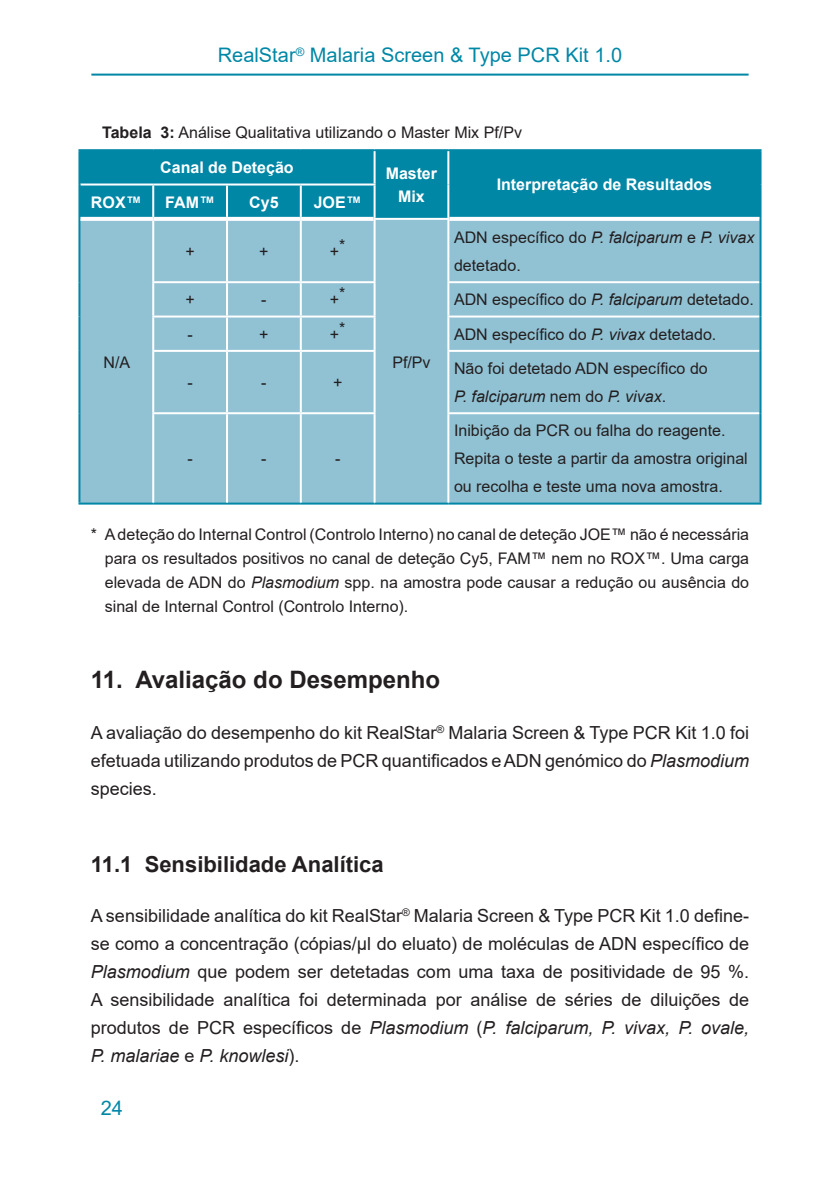
<style>
.page{position:relative;width:840px;height:1191px;background:#fff}
.page>*{position:absolute;margin:0;border:0;box-sizing:border-box;transform-origin:0 0}
.Level_1{font:700 24px "Arial";color:#231f20}
.Level_2{font:700 22px "Arial";color:#231f20}
.Seitenkopf{font:20px "Arial";color:#0087a6}
.Mengentext{font:18px/28px "Arial";color:#231f20;text-align:justify}
.Mengentext_links{font:16px/28px "Arial";color:#231f20}
.Fussnote{font:16px/24px "Arial";color:#231f20;text-align:justify}
.Titel{font:16px "Arial";color:#231f20}
.Kopfzeile{font:700 16px "Arial";color:#fff}
.Mengentext_zentriert{font:16px "Arial";color:#231f20}
.Kopfzeile2{font:700 16px "Arial";color:#fff}
.s1{font-weight:700}
.s2{font-style:italic}
</style>
<div class="page">
<hr style="left:91px;top:74px;width:657px;height:2px;background:#0087a6">
<div style="left:80px;top:151px;width:679px;height:67px;background:#0087a6"></div>
<div style="left:79px;top:184px;width:74px;height:35px;background:#0087a6"></div>
<div style="left:80px;top:220px;width:679px;height:282px;background:#91c2d4"></div>
<div style="left:154px;top:282px;width:605px;height:220px;background:#91c2d4"></div>
<hr style="left:78px;top:219px;width:2px;height:63px;background:#0087a6">
<hr style="left:78px;top:282px;width:2px;height:34px;background:#0087a6">
<hr style="left:78px;top:316px;width:2px;height:35px;background:#0087a6">
<hr style="left:78px;top:351px;width:2px;height:62px;background:#0087a6">
<hr style="left:78px;top:413px;width:2px;height:89px;background:#0087a6">
<hr style="left:78px;top:502px;width:75px;height:2px;background:#0087a6">
<hr style="left:153px;top:502px;width:74px;height:2px;background:#0087a6">
<hr style="left:227px;top:502px;width:73px;height:2px;background:#0087a6">
<hr style="left:300px;top:502px;width:74px;height:2px;background:#0087a6">
<hr style="left:374px;top:502px;width:74px;height:2px;background:#0087a6">
<hr style="left:448px;top:502px;width:313px;height:2px;background:#0087a6">
<hr style="left:78px;top:149px;width:75px;height:2px;background:#0087a6">
<hr style="left:78px;top:151px;width:2px;height:33px;background:#0087a6">
<hr style="left:153px;top:149px;width:74px;height:2px;background:#0087a6">
<hr style="left:227px;top:149px;width:73px;height:2px;background:#0087a6">
<hr style="left:300px;top:149px;width:74px;height:2px;background:#0087a6">
<hr style="left:374px;top:149px;width:74px;height:2px;background:#0087a6">
<hr style="left:373px;top:151px;width:2px;height:32px;background:#fff">
<hr style="left:448px;top:149px;width:313px;height:2px;background:#0087a6">
<hr style="left:759px;top:151px;width:2px;height:33px;background:#0087a6">
<hr style="left:759px;top:184px;width:2px;height:35px;background:#0087a6">
<hr style="left:447px;top:151px;width:2px;height:33px;background:#fff">
<hr style="left:447px;top:184px;width:2px;height:34px;background:#fff">
<svg style="left:449px;top:217px;width:310px;height:4px"></svg>
<hr style="left:80px;top:183px;width:73px;height:2px;background:#fff">
<hr style="left:78px;top:184px;width:2px;height:35px;background:#0087a6">
<svg style="left:80px;top:217px;width:73px;height:4px"></svg>
<hr style="left:153px;top:183px;width:74px;height:2px;background:#fff">
<hr style="left:152px;top:185px;width:2px;height:32px;background:#fff">
<svg style="left:153px;top:217px;width:74px;height:4px"></svg>
<hr style="left:227px;top:183px;width:73px;height:2px;background:#fff">
<hr style="left:226px;top:185px;width:2px;height:32px;background:#fff">
<svg style="left:227px;top:217px;width:73px;height:4px"></svg>
<hr style="left:300px;top:183px;width:75px;height:2px;background:#fff">
<hr style="left:299px;top:185px;width:2px;height:32px;background:#fff">
<hr style="left:373px;top:185px;width:2px;height:33px;background:#fff">
<hr style="left:152px;top:221px;width:2px;height:60px;background:#fff">
<hr style="left:226px;top:221px;width:2px;height:60px;background:#fff">
<hr style="left:299px;top:221px;width:2px;height:60px;background:#fff">
<hr style="left:373px;top:220px;width:2px;height:61px;background:#fff">
<hr style="left:447px;top:220px;width:2px;height:61px;background:#fff">
<hr style="left:152px;top:281px;width:75px;height:2px;background:#fff">
<hr style="left:152px;top:283px;width:2px;height:32px;background:#fff">
<hr style="left:227px;top:281px;width:73px;height:2px;background:#fff">
<hr style="left:226px;top:283px;width:2px;height:32px;background:#fff">
<hr style="left:300px;top:281px;width:75px;height:2px;background:#fff">
<hr style="left:299px;top:283px;width:2px;height:32px;background:#fff">
<hr style="left:373px;top:283px;width:2px;height:32px;background:#fff">
<hr style="left:447px;top:281px;width:312px;height:2px;background:#fff">
<hr style="left:447px;top:283px;width:2px;height:32px;background:#fff">
<hr style="left:152px;top:315px;width:75px;height:2px;background:#fff">
<hr style="left:152px;top:317px;width:2px;height:33px;background:#fff">
<hr style="left:227px;top:315px;width:73px;height:2px;background:#fff">
<hr style="left:226px;top:317px;width:2px;height:33px;background:#fff">
<hr style="left:300px;top:315px;width:75px;height:2px;background:#fff">
<hr style="left:299px;top:317px;width:2px;height:33px;background:#fff">
<hr style="left:373px;top:317px;width:2px;height:33px;background:#fff">
<hr style="left:447px;top:315px;width:312px;height:2px;background:#fff">
<hr style="left:447px;top:317px;width:2px;height:33px;background:#fff">
<hr style="left:152px;top:350px;width:75px;height:2px;background:#fff">
<hr style="left:152px;top:352px;width:2px;height:60px;background:#fff">
<hr style="left:227px;top:350px;width:73px;height:2px;background:#fff">
<hr style="left:226px;top:352px;width:2px;height:60px;background:#fff">
<hr style="left:300px;top:350px;width:75px;height:2px;background:#fff">
<hr style="left:299px;top:352px;width:2px;height:60px;background:#fff">
<hr style="left:373px;top:352px;width:2px;height:60px;background:#fff">
<hr style="left:447px;top:350px;width:312px;height:2px;background:#fff">
<hr style="left:447px;top:352px;width:2px;height:60px;background:#fff">
<hr style="left:152px;top:412px;width:75px;height:2px;background:#fff">
<hr style="left:152px;top:414px;width:2px;height:88px;background:#fff">
<hr style="left:227px;top:412px;width:73px;height:2px;background:#fff">
<hr style="left:226px;top:414px;width:2px;height:88px;background:#fff">
<hr style="left:300px;top:412px;width:75px;height:2px;background:#fff">
<hr style="left:299px;top:414px;width:2px;height:88px;background:#fff">
<hr style="left:373px;top:414px;width:2px;height:88px;background:#fff">
<hr style="left:447px;top:412px;width:312px;height:2px;background:#fff">
<hr style="left:447px;top:414px;width:2px;height:88px;background:#fff">
<svg style="left:300px;top:217px;width:73px;height:4px"></svg>
<hr style="left:759px;top:219px;width:2px;height:63px;background:#0087a6">
<hr style="left:759px;top:282px;width:2px;height:34px;background:#0087a6">
<hr style="left:759px;top:316px;width:2px;height:35px;background:#0087a6">
<hr style="left:759px;top:351px;width:2px;height:62px;background:#0087a6">
<hr style="left:759px;top:413px;width:2px;height:89px;background:#0087a6">
<p class="Seitenkopf" style="left:218px;top:41px;width:405px">RealStar<sup>®</sup> Malaria Screen &amp; Type PCR Kit 1.0</p>
<p class="Titel" style="left:102px;top:121px;width:421px"><span class="s1">Tabela 3:</span> Análise Qualitativa utilizando o Master Mix Pf/Pv</p>
<p class="Kopfzeile" style="left:160px;top:156px;width:135px">Canal de Deteção</p>
<p class="Kopfzeile" style="left:386px;top:162px;width:53px">Master</p>
<p class="Kopfzeile" style="left:398px;top:185px;width:28px">Mix</p>
<p class="Kopfzeile" style="left:496px;top:173px;width:217px">Interpretação de Resultados</p>
<p class="Kopfzeile2" style="left:91px;top:191px;width:52px">ROX™</p>
<p class="Kopfzeile2" style="left:165px;top:191px;width:51px">FAM™</p>
<p class="Kopfzeile2" style="left:249px;top:191px;width:31px">Cy5</p>
<p class="Kopfzeile2" style="left:313px;top:191px;width:50px">JOE™</p>
<p class="Mengentext_zentriert" style="left:185px;top:240px;width:11px">+</p>
<p class="Mengentext_zentriert" style="left:259px;top:240px;width:11px">+</p>
<p class="Mengentext_zentriert" style="left:330px;top:237px;width:17px">+*</p>
<p class="Mengentext_links" style="left:454px;top:223px;width:302px">ADN específico do <span class="s2">P. falciparum</span> e <span class="s2">P. vivax </span>detetado.</p>
<p class="Mengentext_zentriert" style="left:185px;top:288px;width:11px">+</p>
<p class="Mengentext_zentriert" style="left:261px;top:288px;width:7px">-</p>
<p class="Mengentext_zentriert" style="left:330px;top:285px;width:17px">+*</p>
<p class="Mengentext_links" style="left:454px;top:285px;width:301px">ADN específico do <span class="s2">P. falciparum</span> detetado.</p>
<p class="Mengentext_zentriert" style="left:103px;top:351px;width:28px">N/A</p>
<p class="Mengentext_zentriert" style="left:187px;top:323px;width:7px">-</p>
<p class="Mengentext_zentriert" style="left:259px;top:323px;width:11px">+</p>
<p class="Mengentext_zentriert" style="left:330px;top:320px;width:17px">+*</p>
<p class="Mengentext_links" style="left:454px;top:320px;width:264px">ADN específico do <span class="s2">P. vivax</span> detetado.</p>
<p class="Mengentext_zentriert" style="left:187px;top:371px;width:7px">-</p>
<p class="Mengentext_zentriert" style="left:261px;top:371px;width:7px">-</p>
<p class="Mengentext_zentriert" style="left:333px;top:371px;width:11px">+</p>
<p class="Mengentext_zentriert" style="left:392px;top:351px;width:40px">Pf/Pv</p>
<p class="Mengentext_links" style="left:454px;top:354px;width:255px">Não foi detetado ADN específico do<br><span class="s2">P. falciparum</span> nem do <span class="s2">P. vivax</span>.</p>
<p class="Mengentext_links" style="left:454px;top:416px;width:295px">Inibição da PCR ou falha do reagente.<br>Repita o teste a partir da amostra original ou recolha e teste uma nova amostra.</p>
<p class="Fussnote" style="left:105px;top:522px;width:645px;text-indent:-14px">* A deteção do Internal Control (Controlo Interno) no canal de deteção JOE™ não é necessária para os resultados positivos no canal de deteção Cy5, FAM™ nem no ROX™. Uma carga elevada de ADN do <span class="s2">Plasmodium</span> spp. na amostra pode causar a redução ou ausência do sinal de Internal Control (Controlo Interno).</p>
<p class="Mengentext_zentriert" style="left:187px;top:447px;width:7px">-</p>
<p class="Mengentext_zentriert" style="left:261px;top:447px;width:7px">-</p>
<p class="Mengentext_zentriert" style="left:335px;top:447px;width:7px">-</p>
<p class="Level_1" style="left:91px;top:663px;width:351px">11. Avaliação do Desempenho</p>
<p class="Mengentext" style="left:91px;top:718px;width:659px">A avaliação do desempenho do kit RealStar<sup>®</sup> Malaria Screen &amp; Type PCR Kit 1.0 foi efetuada utilizando produtos de PCR quantificados eADN genómico do <span class="s2">Plasmodium </span>species.</p>
<p class="Level_2" style="left:91px;top:848px;width:294px">11.1 Sensibilidade Analítica</p>
<p class="Mengentext" style="left:91px;top:902px;width:659px">A sensibilidade analítica do kit RealStar<sup>®</sup> Malaria Screen &amp; Type PCR Kit 1.0 define&shy;se como a concentração (cópias/µl do eluato) de moléculas de ADN específico de <span class="s2">Plasmodium</span> que podem ser detetadas com uma taxa de positividade de 95 %.<br>A sensibilidade analítica foi determinada por análise de séries de diluições de produtos de PCR específicos de <span class="s2">Plasmodium</span> (<span class="s2">P. falciparum, P. vivax, P. ovale, P. malariae</span> e <span class="s2">P. knowlesi</span>).</p>
<p class="Seitenkopf" style="left:101px;top:1094px;width:24px">24</p>
</div>
